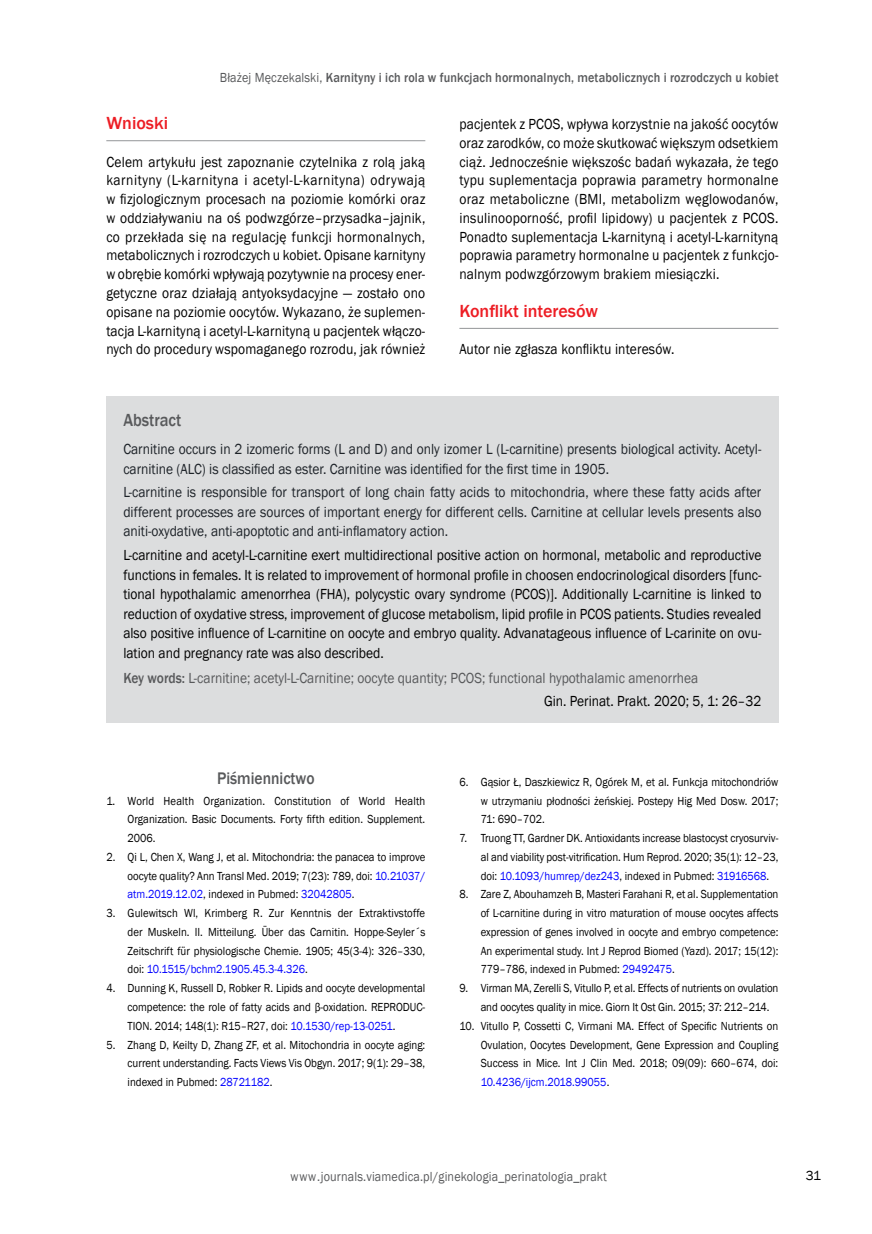
<style>
.page{position:relative;width:872px;height:1234px;background:#fff}
.page>*{position:absolute;margin:0;border:0;box-sizing:border-box;transform-origin:0 0}
._06_Srodtytul_1_z_li{font:500 18px "Franklin Gothic";color:#ed1d24}
._04A_Streszczenie_ty{font:500 18px "Franklin Gothic";color:#58595b;scale:.9 1}
._21_Pismiennictwo_ty{font:500 17.25px "Franklin Gothic";color:#58595b;scale:.9 1}
._05A_Tekst_pierwszy{font:15px/18.8px "Franklin Gothic";letter-spacing:.01em;color:#000;text-align:justify;scale:.9 1}
._04B_Streszczenie_an{font:15px/19.5px "Franklin Gothic";color:#000;text-align:justify;scale:.9 1}
._04B_Streszczenie_an-2{font:15px/19.5px "Franklin Gothic";color:#1d2228;scale:.9 1}
._04E_Streszczenie_sl{font:15px "Franklin Gothic";color:#58595b;scale:.9 1}
._04F_Streszczenie_na{font:15px "Franklin Gothic";color:#000;scale:.9 1}
.t1{font:500 13.5px "Franklin Gothic";letter-spacing:.01em;color:#58595b;scale:.9 1}
.t2{font:13.5px "Franklin Gothic";letter-spacing:.01em;color:#58595b;scale:.9 1}
.t3{font:13.5px "Franklin Gothic";color:#000}
.t4{font:12px/18.8px "Franklin Gothic";color:#000;text-align:justify;scale:.9 1}
.s1{font-weight:400}
.s2{font-weight:500}
.s3{color:#00f}
</style>
<div class="page">
<div style="left:106px;top:396px;width:672px;height:327px;background:#dcddde"></div>
<hr style="left:106px;top:140px;width:319px;height:1px;background:#939598">
<hr style="left:459px;top:328px;width:319px;height:1px;background:#939598">
<p class="t1" style="left:220px;top:70px;width:622px"><span class="s1">Błażej Męczekalski,</span> Karnityny i ich rola w funkcjach hormonalnych, metabolicznych i rozrodczych u kobiet</p>
<p class="_06_Srodtytul_1_z_li" style="left:106px;top:112px;width:63px">Wnioski</p>
<p class="_05A_Tekst_pierwszy" style="left:106px;top:152px;width:356px">Celem artykułu jest zapoznanie czytelnika z rolą jaką karnityny (L-karnityna i acetyl-L-karnityna) odrywają w fizjologicznym procesach na poziomie komórki oraz w oddziaływaniu na oś podwzgórze–przysadka–jajnik, co przekłada się na regulację funkcji hormonalnych, metabolicznych i rozrodczych u kobiet. Opisane karnityny w obrębie komórki wpływają pozytywnie na procesy ener&shy;getyczne oraz działają antyoksydacyjne — zostało ono opisane na poziomie oocytów. Wykazano, że suplemen&shy;tacja L-karnityną i acetyl-L-karnityną u pacjentek włączo&shy;nych do procedury wspomaganego rozrodu, jak również</p>
<p class="_05A_Tekst_pierwszy" style="left:459px;top:115px;width:356px">pacjentek z PCOS, wpływa korzystnie na jakość oocytów oraz zarodków, co może skutkować większym odsetkiem ciąż. Jednocześnie większośc badań wykazała, że tego typu suplementacja poprawia parametry hormonalne oraz metaboliczne (BMI, metabolizm węglowodanów, insulinooporność, profil lipidowy) u pacjentek z PCOS.<br>Ponadto suplementacja L-karnityną i acetyl-L-karnityną poprawia parametry hormonalne u pacjentek z funkcjo&shy;nalnym podwzgórzowym brakiem miesiączki.</p>
<p class="_06_Srodtytul_1_z_li" style="left:459px;top:299px;width:140px">Konflikt interesów</p>
<p class="_05A_Tekst_pierwszy" style="left:459px;top:340px;width:240px">Autor nie zgłasza konfliktu interesów.</p>
<p class="_04A_Streszczenie_ty" style="left:123px;top:409px;width:66px">Abstract</p>
<p class="_04B_Streszczenie_an-2" style="left:123px;top:439px;width:710px">Carnitine occurs in 2 izomeric forms (L and D) and only izomer L (L-carnitine) presents biological activity. Acetyl&shy;carnitine (ALC) is classified as ester. Carnitine was identified for the first time in 1905.</p>
<p class="_04B_Streszczenie_an-2" style="left:123px;top:483px;width:710px;text-align:justify">L-carnitine is responsible for transport of long chain fatty acids to mitochondria, where these fatty acids after different processes are sources of important energy for different cells. Carnitine at cellular levels presents also aniti-oxydative, anti-apoptotic and anti-inflamatory action.</p>
<p class="_04B_Streszczenie_an" style="left:123px;top:545px;width:710px">L-carnitine and acetyl-L-carnitine exert multidirectional positive action on hormonal, metabolic and reproductive functions in females. It is related to improvement of hormonal profile in choosen endocrinological disorders [func&shy;tional hypothalamic amenorrhea (FHA), polycystic ovary syndrome (PCOS)]. Additionally L-carnitine is linked to reduction of oxydative stress, improvement of glucose metabolism, lipid profile in PCOS patients. Studies revealed also positive influence of L-carnitine on oocyte and embryo quality. Advanatageous influence of L-carinite on ovu&shy;lation and pregnancy rate was also described.</p>
<p class="_04E_Streszczenie_sl" style="left:123px;top:668px;width:640px"><span class="s2">Key words:</span> L-carnitine; acetyl-L-Carnitine; oocyte quantity; PCOS; functional hypothalamic amenorrhea</p>
<p class="_04F_Streszczenie_na" style="left:544px;top:691px;width:243px">Gin. Perinat. Prakt. 2020; 5, 1: 26–32</p>
<p class="_21_Pismiennictwo_ty" style="left:217px;top:767px;width:110px">Piśmiennictwo</p>
<p class="t4" style="left:128px;top:791px;width:332px;text-indent:-21px">1. World Health Organization. Constitution of World Health Organization. Basic Documents. Forty fifth edition. Supplement.<br>2006.</p>
<p class="t4" style="left:128px;top:847px;width:332px;text-indent:-21px">2. Qi L, Chen X, Wang J, et al. Mitochondria: the panacea to improve oocyte quality? Ann Transl Med. 2019; 7(23): 789, doi: <span class="s3">10.21037/ atm.2019.12.02</span>, indexed in Pubmed: <span class="s3">32042805</span>.</p>
<p class="t4" style="left:128px;top:903px;width:332px;text-indent:-21px">3. Gulewitsch Wl, Krimberg R. Zur Kenntnis der Extraktivstoffe der Muskeln. II. Mitteilung. Über das Carnitin. Hoppe-Seyler´s Zeitschrift für physiologische Chemie. 1905; 45(3-4): 326–330, doi: <span class="s3">10.1515/bchm2.1905.45.3-4.326</span>.</p>
<p class="t4" style="left:128px;top:978px;width:332px;text-indent:-21px">4. Dunning K, Russell D, Robker R. Lipids and oocyte developmental competence: the role of fatty acids and β-oxidation. REPRODUC-TION. 2014; 148(1): R15–R27, doi: <span class="s3">10.1530/rep-13-0251</span>.</p>
<p class="t4" style="left:128px;top:1035px;width:332px;text-indent:-21px">5. Zhang D, Keilty D, Zhang ZF, et al. Mitochondria in oocyte aging: current understanding. Facts Views Vis Obgyn. 2017; 9(1): 29–38, indexed in Pubmed: <span class="s3">28721182</span>.</p>
<p class="t4" style="left:480px;top:772px;width:332px;text-indent:-21px">6. Gąsior Ł, Daszkiewicz R, Ogórek M, et al. Funkcja mitochondriów w utrzymaniu płodności żeńskiej. Postepy Hig Med Dosw. 2017; 71: 690–702.</p>
<p class="t4" style="left:480px;top:828px;width:332px;text-indent:-21px">7. Truong TT, Gardner DK. Antioxidants increase blastocyst cryosurviv&shy;al and viability post-vitrification. Hum Reprod. 2020; 35(1): 12–23, doi: <span class="s3">10.1093/humrep/dez243</span>, indexed in Pubmed: <span class="s3">31916568</span>.</p>
<p class="t4" style="left:480px;top:885px;width:332px;text-indent:-21px">8. Zare Z, Abouhamzeh B, Masteri Farahani R, et al. Supplementation of L-carnitine during in vitro maturation of mouse oocytes affects expression of genes involved in oocyte and embryo competence:<br>An experimental study. Int J Reprod Biomed (Yazd). 2017; 15(12):<br>779–786, indexed in Pubmed: <span class="s3">29492475</span>.</p>
<p class="t4" style="left:480px;top:978px;width:332px;text-indent:-21px">9. Virman MA, Zerelli S, Vitullo P, et al. Effects of nutrients on ovulation and oocytes quality in mice. Giorn It Ost Gin. 2015; 37: 212–214.</p>
<p class="t4" style="left:480px;top:1016px;width:332px;text-indent:-21px">10. Vitullo P, Cossetti C, Virmani MA. Effect of Specific Nutrients on Ovulation, Oocytes Development, Gene Expression and Coupling Success in Mice. Int J Clin Med. 2018; 09(09): 660–674, doi:<br><span class="s3">10.4236/ijcm.2018.99055</span>.</p>
<p class="t2" style="left:290px;top:1168px;width:353px">www.journals.viamedica.pl/ginekologia_perinatologia_prakt</p>
<p class="t3" style="left:805px;top:1166px;width:17px">31</p>
</div>
